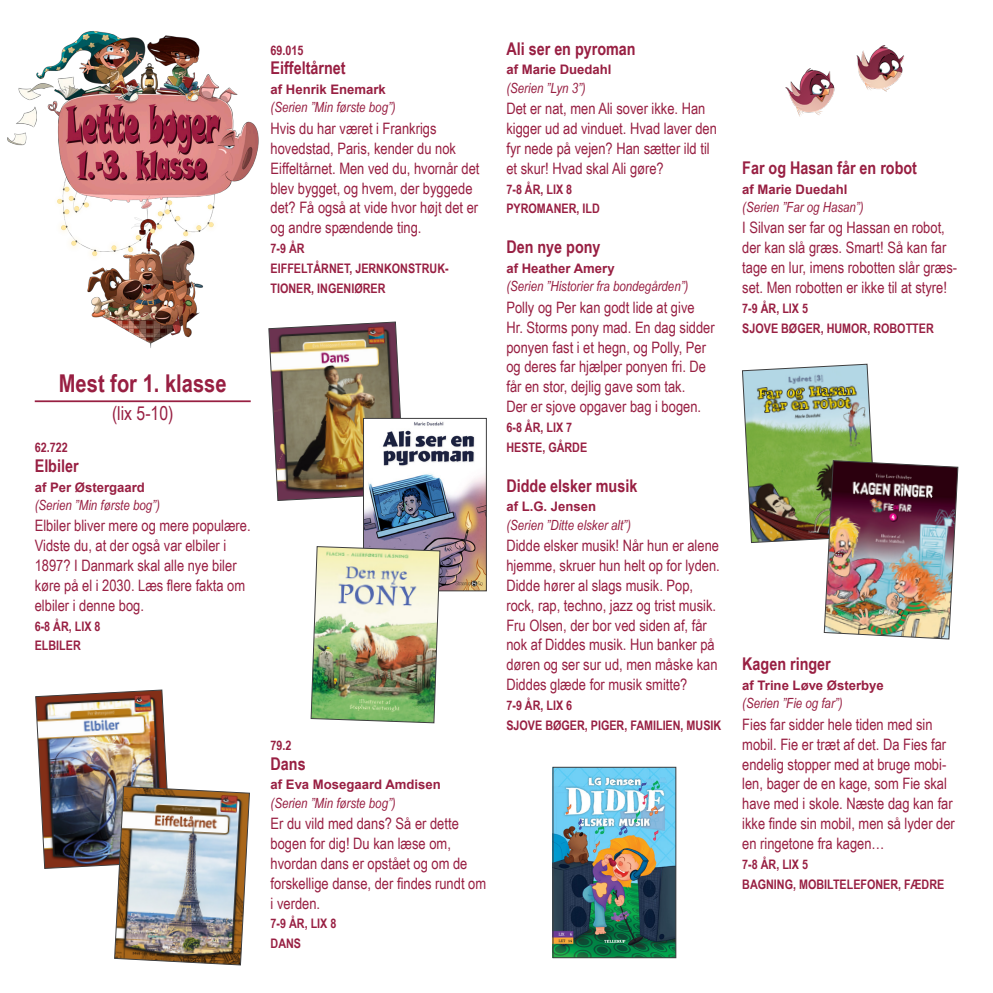
<style>
.page{position:relative;width:993px;height:993px;background:#fff}
.page>*{position:absolute;margin:0;border:0;box-sizing:border-box;transform-origin:0 0}
.underoverskrift{font:700 24.5px "Arial Narrow";color:#981f42}
.underoverskrift-2{font:19.25px "Arial Narrow";color:#981f42}
.titel{font:700 17.5px "Arial Narrow";color:#981f42}
.brød{font:15.75px/19.8px "Arial Narrow";color:#981f42}
.brød_kopi{font:italic 14px "Arial Narrow";color:#981f42}
.forlag{font:700 13.12px/19.8px "Arial Narrow";color:#981f42}
.forfatter{font:700 13.12px "Arial";color:#981f42}
.dk5{font:700 13.12px "Arial Narrow";color:#981f42}
</style>
<div class="page">
<hr style="left:35px;top:400px;width:216px;height:2px;background:#981f42">
<img style="left:785px;top:45px;width:119px;height:72px">
<img style="left:7px;top:31px;width:252px;height:317px">
<img style="left:35px;top:689px;width:215px;height:276px">
<img style="left:268px;top:321px;width:136px;height:179px">
<img style="left:365px;top:420px;width:119px;height:169px">
<div style="left:363px;top:418px;width:123px;height:173px;border:1px solid #3e3e3f"></div>
<img style="left:310px;top:546px;width:130px;height:177px">
<img style="left:554px;top:768px;width:119px;height:187px">
<div style="left:552px;top:766px;width:123px;height:191px;border:1px solid #3e3e3f"></div>
<img style="left:742px;top:364px;width:215px;height:275px">
<h1 class="underoverskrift" style="left:59px;top:365px;width:169px">Mest for 1. klasse</h1>
<h1 class="underoverskrift-2" style="left:112px;top:399px;width:63px">(lix 5-10)</h1>
<h2 class="dk5" style="left:35px;top:437px;width:34px">62.722</h2>
<h2 class="titel" style="left:35px;top:452px;width:45px">Elbiler</h2>
<h2 class="forfatter" style="left:35px;top:477px;width:112px">af Per Østergaard</h2>
<p class="brød_kopi" style="left:35px;top:495px;width:127px">(Serien ”Min første bog”)</p>
<p class="brød" style="left:35px;top:515px;width:217px">Elbiler bliver mere og mere populære.<br>Vidste du, at der også var elbiler i<br>1897? I Danmark skal alle nye biler køre på el i 2030. Læs flere fakta om elbiler i denne bog.</p>
<p class="forlag" style="left:35px;top:615px;width:67px">6-8 ÅR, LIX 8</p>
<p class="forlag" style="left:35px;top:635px;width:48px">ELBILER</p>
<h2 class="dk5" style="left:270px;top:40px;width:34px">69.015</h2>
<h2 class="titel" style="left:270px;top:55px;width:76px">Eiffeltårnet</h2>
<h2 class="forfatter" style="left:270px;top:80px;width:117px">af Henrik Enemark</h2>
<p class="brød_kopi" style="left:270px;top:98px;width:127px">(Serien ”Min første bog”)</p>
<p class="brød" style="left:270px;top:118px;width:210px">Hvis du har været i Frankrigs hovedstad, Paris, kender du nok<br>Eiffeltårnet. Men ved du, hvornår det blev bygget, og hvem, der byggede det? Få også at vide hvor højt det er og andre spændende ting.</p>
<p class="forlag" style="left:270px;top:238px;width:36px">7-9 ÅR</p>
<p class="forlag" style="left:270px;top:258px;width:179px">EIFFELTÅRNET, JERNKONSTRUK-<br>TIONER, INGENIØRER</p>
<h2 class="dk5" style="left:270px;top:734px;width:22px">79.2</h2>
<h2 class="titel" style="left:270px;top:749px;width:37px">Dans</h2>
<h2 class="forfatter" style="left:270px;top:775px;width:172px">af Eva Mosegaard Amdisen</h2>
<p class="brød_kopi" style="left:270px;top:792px;width:127px">(Serien ”Min første bog”)</p>
<p class="brød" style="left:270px;top:812px;width:217px">Er du vild med dans? Så er dette bogen for dig! Du kan læse om, hvordan dans er opstået og om de forskellige danse, der findes rundt om i verden.</p>
<p class="forlag" style="left:270px;top:912px;width:67px">7-9 ÅR, LIX 8</p>
<p class="forlag" style="left:270px;top:932px;width:32px">DANS</p>
<h2 class="titel" style="left:506px;top:35px;width:131px">Ali ser en pyroman</h2>
<h2 class="forfatter" style="left:506px;top:61px;width:107px">af Marie Duedahl</h2>
<p class="brød_kopi" style="left:506px;top:78px;width:81px">(Serien ”Lyn 3”)</p>
<p class="brød" style="left:506px;top:98px;width:212px">Det er nat, men Ali sover ikke. Han kigger ud ad vinduet. Hvad laver den fyr nede på vejen? Han sætter ild til et skur! Hvad skal Ali gøre?</p>
<p class="forlag" style="left:506px;top:178px;width:67px">7-8 ÅR, LIX 8</p>
<p class="forlag" style="left:506px;top:198px;width:95px">PYROMANER, ILD</p>
<h2 class="titel" style="left:506px;top:234px;width:96px">Den nye pony</h2>
<h2 class="forfatter" style="left:506px;top:259px;width:110px">af Heather Amery</h2>
<p class="brød_kopi" style="left:506px;top:276px;width:183px">(Serien ”Historier fra bondegården”)</p>
<p class="brød" style="left:506px;top:296px;width:210px">Polly og Per kan godt lide at give Hr. Storms pony mad. En dag sidder ponyen fast i et hegn, og Polly, Per og deres far hjælper ponyen fri. De får en stor, dejlig gave som tak.</p>
<p class="brød" style="left:506px;top:396px;width:196px">Der er sjove opgaver bag i bogen.</p>
<p class="forlag" style="left:506px;top:416px;width:67px">6-8 ÅR, LIX 7</p>
<p class="forlag" style="left:506px;top:436px;width:82px">HESTE, GÅRDE</p>
<h2 class="titel" style="left:506px;top:472px;width:132px">Didde elsker musik</h2>
<h2 class="forfatter" style="left:506px;top:497px;width:91px">af L.G. Jensen</h2>
<p class="brød_kopi" style="left:506px;top:514px;width:126px">(Serien ”Ditte elsker alt”)</p>
<p class="brød" style="left:506px;top:535px;width:215px">Didde elsker musik! Når hun er alene hjemme, skruer hun helt op for lyden.<br>Didde hører al slags musik. Pop, rock, rap, techno, jazz og trist musik.<br>Fru Olsen, der bor ved siden af, får nok af Diddes musik. Hun banker på døren og ser sur ud, men måske kan Diddes glæde for musik smitte?</p>
<p class="forlag" style="left:506px;top:694px;width:67px">7-9 ÅR, LIX 6</p>
<p class="forlag" style="left:506px;top:714px;width:216px">SJOVE BØGER, PIGER, FAMILIEN, MUSIK</p>
<h2 class="titel" style="left:742px;top:154px;width:176px">Far og Hasan får en robot</h2>
<h2 class="forfatter" style="left:742px;top:180px;width:107px">af Marie Duedahl</h2>
<p class="brød_kopi" style="left:742px;top:197px;width:123px">(Serien ”Far og Hasan”)</p>
<p class="brød" style="left:742px;top:217px;width:216px">I Silvan ser far og Hassan en robot, der kan slå græs. Smart! Så kan far tage en lur, imens robotten slår græs&shy;set. Men robotten er ikke til at styre!</p>
<p class="forlag" style="left:742px;top:297px;width:67px">7-9 ÅR, LIX 5</p>
<p class="forlag" style="left:742px;top:317px;width:193px">SJOVE BØGER, HUMOR, ROBOTTER</p>
<h2 class="titel" style="left:742px;top:650px;width:90px">Kagen ringer</h2>
<h2 class="forfatter" style="left:742px;top:676px;width:143px">af Trine Løve Østerbye</h2>
<p class="brød_kopi" style="left:742px;top:693px;width:102px">(Serien ”Fie og far”)</p>
<p class="brød" style="left:742px;top:713px;width:214px">Fies far sidder hele tiden med sin mobil. Fie er træt af det. Da Fies far endelig stopper med at bruge mobi&shy;len, bager de en kage, som Fie skal have med i skole. Næste dag kan far ikke finde sin mobil, men så lyder der en ringetone fra kagen…</p>
<p class="forlag" style="left:742px;top:853px;width:67px">7-8 ÅR, LIX 5</p>
<p class="forlag" style="left:742px;top:873px;width:203px">BAGNING, MOBILTELEFONER, FÆDRE</p>
</div>
